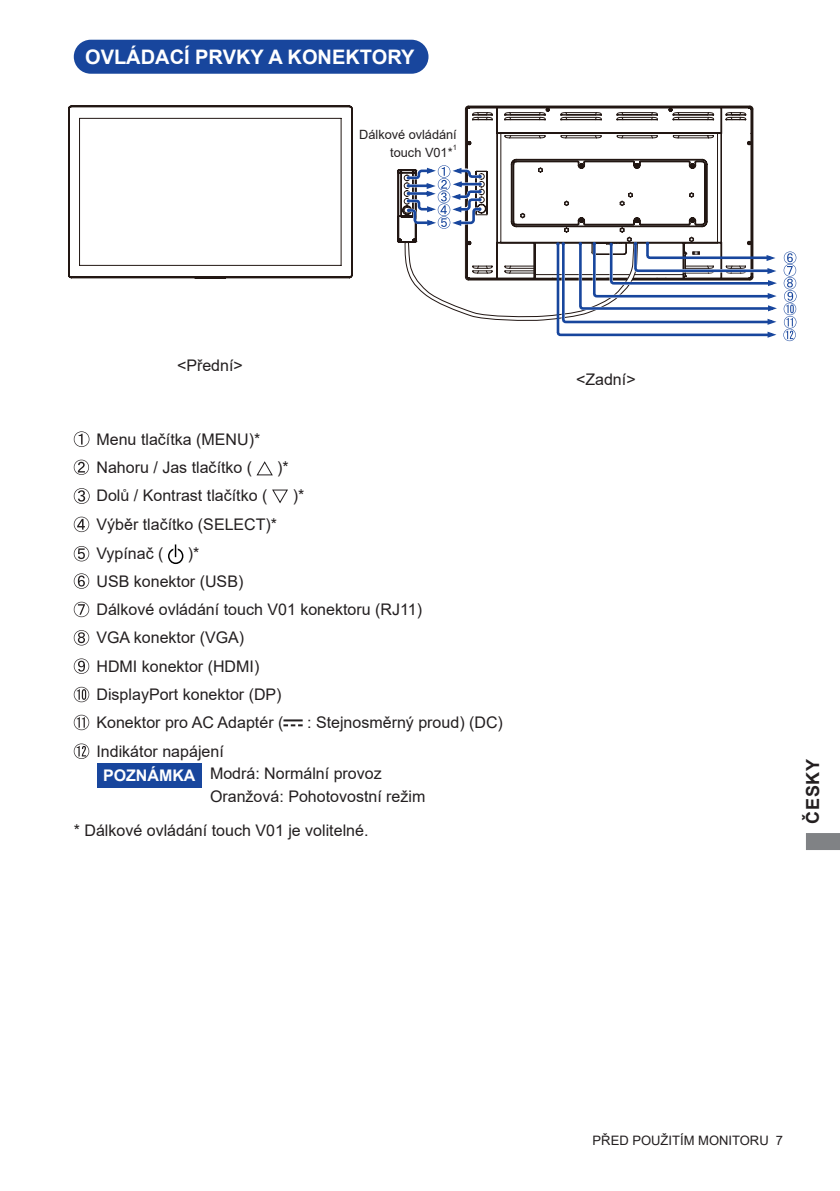
<style>
.page{position:relative;width:840px;height:1191px;background:#fff}
.page>*{position:absolute;margin:0;border:0;box-sizing:border-box;transform-origin:0 0}
.t1{font:700 20px "Arial";color:#fff}
.t2{font:700 18px "Arial";letter-spacing:.035em;color:#231f20}
.t3{font:16px/28.2px "Arial";color:#231f20}
.t4{font:700 16px "Arial";color:#fff}
.t5{font:13px "Arial";color:#231f20}
.t6{font:12.8px/18px "Arial";color:#231f20}
.t7{font:7.4px "Arial";color:#231f20}
</style>
<div class="page">
<svg style="left:806px;top:833px;width:33px;height:17px"></svg>
<div style="left:75px;top:41px;width:352px;height:32px;background:#18469d;border-radius:16px"></div>
<div style="left:74px;top:40px;width:354px;height:34px;border:2px solid #18469d;border-radius:16px"></div>
<svg style="left:74px;top:431px;width:15px;height:16px"></svg>
<svg style="left:74px;top:460px;width:15px;height:15px"></svg>
<svg style="left:256px;top:461px;width:16px;height:14px"></svg>
<svg style="left:74px;top:488px;width:15px;height:16px"></svg>
<svg style="left:272px;top:489px;width:16px;height:14px"></svg>
<svg style="left:74px;top:516px;width:15px;height:16px"></svg>
<svg style="left:74px;top:546px;width:15px;height:15px"></svg>
<div style="left:168px;top:548px;width:15px;height:16px;border:1px solid #000;border-radius:50%"></div>
<svg style="left:173px;top:544px;width:5px;height:13px"></svg>
<svg style="left:175px;top:544px;width:1px;height:13px"></svg>
<svg style="left:74px;top:573px;width:15px;height:16px"></svg>
<svg style="left:74px;top:602px;width:15px;height:15px"></svg>
<svg style="left:74px;top:630px;width:15px;height:15px"></svg>
<svg style="left:74px;top:658px;width:15px;height:16px"></svg>
<svg style="left:74px;top:687px;width:15px;height:15px"></svg>
<svg style="left:74px;top:715px;width:15px;height:15px"></svg>
<svg style="left:283px;top:719px;width:19px;height:7px"></svg>
<svg style="left:74px;top:743px;width:15px;height:16px"></svg>
<div style="left:97px;top:763px;width:105px;height:25px;background:#18469d"></div>
<svg style="left:68px;top:106px;width:284px;height:172px"></svg>
<svg style="left:397px;top:106px;width:399px;height:235px"></svg>
<p class="t1" style="left:85px;top:43px;width:330px">OVLÁDACÍ PRVKY A KONEKTORY</p>
<p class="t6" style="left:390px;top:125px;width:68px;text-indent:-31px">Dálkové ovládání touch V01*</p>
<p class="t7" style="left:452px;top:143px;width:6px">1</p>
<p class="t3" style="left:177px;top:351px;width:67px">&lt;Přední&gt;</p>
<p class="t3" style="left:96px;top:425px;width:165px">Menu tlačítka (MENU)*<br>Nahoru / Jas tlačítko (</p>
<p class="t3" style="left:277px;top:453px;width:13px">)*</p>
<p class="t3" style="left:96px;top:481px;width:172px">Dolů / Kontrast tlačítko (</p>
<p class="t3" style="left:292px;top:481px;width:13px">)*</p>
<p class="t3" style="left:96px;top:509px;width:182px;line-height:29px">Výběr tlačítko (SELECT)*<br>Vypínač (</p>
<p class="t3" style="left:96px;top:539px;width:327px;text-indent:91px">)*<br>USB konektor (USB)<br>Dálkové ovládání touch V01 konektoru (RJ11)<br>VGA konektor (VGA)<br>HDMI konektor (HDMI)<br>DisplayPort konektor (DP)<br>Konektor pro AC Adaptér (</p>
<p class="t3" style="left:307px;top:708px;width:197px">: Stejnosměrný proud) (DC)</p>
<p class="t3" style="left:210px;top:739px;width:217px;line-height:22.6px;text-indent:-113px">Indikátor napájení<br>Modrá: Normální provoz<br>Oranžová: Pohotovostní režim</p>
<p class="t3" style="left:74px;top:816px;width:296px">* Dálkové ovládání touch V01 je volitelné.</p>
<p class="t4" style="left:103px;top:764px;width:94px">POZNÁMKA</p>
<p class="t3" style="left:575px;top:365px;width:61px">&lt;Zadní&gt;</p>
<p class="t2" style="left:799px;top:823px;width:66px;rotate:-90deg">ČESKY</p>
<p class="t5" style="left:592px;top:1131px;width:192px">PŘED POUŽITÍM MONITORU 7</p>
</div>
